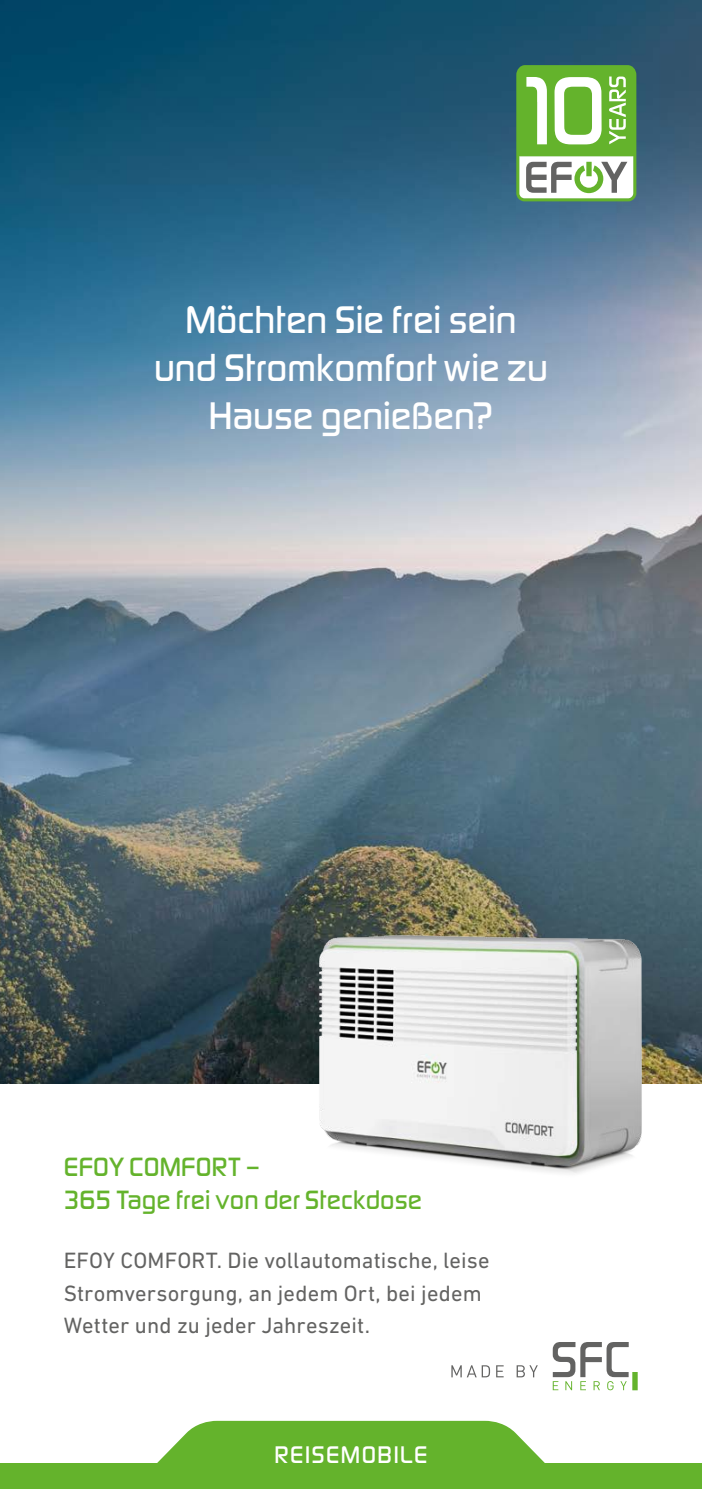
<style>
.page{position:relative;width:702px;height:1489px;background:#fff}
.page>*{position:absolute;margin:0;border:0;box-sizing:border-box;transform-origin:0 0}
.t1{font:500 40px/48px "Digital Sans EF";letter-spacing:.005em;color:#fff;text-align:center}
.t2{font:500 27.5px/33px "Digital Sans EF";letter-spacing:.01em;color:#64b32c}
.t3{font:500 25px "Digital Sans EF";letter-spacing:.06em;color:#fff}
.t4{font:22.5px/32.5px "DIN Next LT Pro";letter-spacing:.005em;color:#636362}
</style>
<div class="page">
<div style="left:0;top:1463px;width:702px;height:25px;background:#64b32c"></div>
<svg style="left:157px;top:1420px;width:388px;height:43px;background:#78bc47"></svg>
<img style="left:0;top:0;width:702px;height:1083px">
<svg style="left:516px;top:65px;width:120px;height:136px"></svg>
<img style="left:310px;top:924px;width:340px;height:249px">
<svg style="left:552px;top:1342px;width:85px;height:48px"></svg>
<svg style="left:451px;top:1365px;width:87px;height:12px"></svg>
<h1 class="t1" style="left:154px;top:295px;width:395px">Möchten Sie frei sein und Stromkomfort wie zu<br>Hause genießen?</h1>
<p class="t2" style="left:64px;top:1150px;width:359px">EFOY COMFORT –<br>365 Tage frei von der Steckdose</p>
<p class="t4" style="left:64px;top:1243px;width:427px">EFOY COMFORT. Die vollautomatische, leise<br>Stromversorgung, an jedem Ort, bei jedem<br>Wetter und zu jeder Jahreszeit.</p>
<p class="t3" style="left:274px;top:1439px;width:154px">REISEMOBILE</p>
</div>
